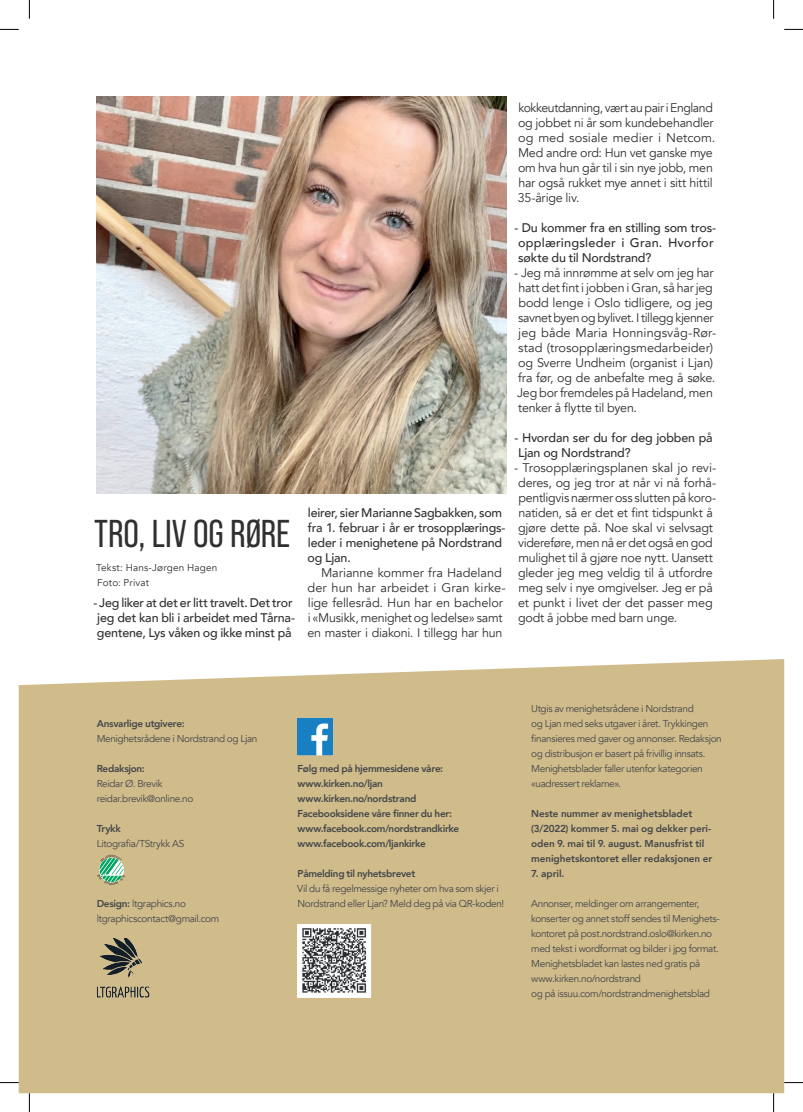
<style>
.page{position:relative;width:803px;height:1112px;background:#fff}
.page>*{position:absolute;margin:0;border:0;box-sizing:border-box;transform-origin:0 0}
.Tittel__17_bold{font:38.75px "Bebas Neue Pro";color:#312f30}
.Brød_tekst__Sans_Ser{font:12.5px/15px "Avenir";letter-spacing:-.015em;color:#312f30}
.Brød_tekst__Sans_Ser-2{font:500 12.5px/15px "Avenir";letter-spacing:-.015em;color:#312f30}
.Brødt_tekst__Sans_Se{font:10px/15px "Avenir";letter-spacing:-.035em;color:#444749}
.Brødt_tekst__Sans_Se-2{font:800 10px/15px "Avenir";letter-spacing:-.025em;color:#444749}
.forfatter{font:10px "Avenir";letter-spacing:.015em;color:#312f30}
.s1{font-weight:800}
</style>
<div class="page">
<div style="left:19px;top:659px;width:765px;height:433px;background:#d0bb8b"></div>
<img style="left:97px;top:938px;width:52px;height:59px">
<img style="left:297px;top:717px;width:35px;height:38px">
<img style="left:297px;top:924px;width:75px;height:73px">
<img style="left:97px;top:97px;width:409px;height:397px">
<svg style="left:0;top:29px;width:19px;height:1px"></svg>
<svg style="left:784px;top:29px;width:19px;height:1px"></svg>
<svg style="left:0;top:1081px;width:19px;height:2px"></svg>
<svg style="left:784px;top:1081px;width:19px;height:2px"></svg>
<svg style="left:29px;top:0;width:1px;height:19px"></svg>
<svg style="left:29px;top:1092px;width:1px;height:19px"></svg>
<svg style="left:773px;top:0;width:1px;height:19px"></svg>
<svg style="left:773px;top:1092px;width:1px;height:19px"></svg>
<svg style="left:98px;top:854px;width:27px;height:30px"></svg>
<p class="Tittel__17_bold" style="left:94px;top:511px;width:197px">TRO, LIV OG RØRE</p>
<p class="forfatter" style="left:96px;top:561px;width:123px">Tekst: Hans-Jørgen Hagen</p>
<p class="forfatter" style="left:97px;top:576px;width:53px">Foto: Privat</p>
<p class="Brød_tekst__Sans_Ser-2" style="left:93px;top:594px;width:203px">- Jeg liker at det er litt travelt. Det tror jeg det kan bli i arbeidet med Tårna&shy;gentene, Lys våken og ikke minst på</p>
<p class="Brød_tekst__Sans_Ser-2" style="left:307px;top:504px;width:200px">leirer, sier Marianne Sagbakken, som fra 1. februar i år er trosopplærings&shy;leder i menighetene på Nordstrand og Ljan.</p>
<p class="Brød_tekst__Sans_Ser" style="left:307px;top:565px;width:200px;text-indent:14px">Marianne kommer fra Hadeland der hun har arbeidet i Gran kirke&shy;lige fellesråd. Hun har en bachelor i «Musikk, menighet og ledelse» samt en master i diakoni. I tillegg har hun</p>
<p class="Brød_tekst__Sans_Ser" style="left:518px;top:100px;width:199px">kokkeutdanning, vært au pair i England og jobbet ni år som kundebehandler og med sosiale medier i Netcom.<br>Med andre ord: Hun vet ganske mye om hva hun går til i sin nye jobb, men har også rukket mye annet i sitt hittil<br>35-årige liv.</p>
<p class="Brød_tekst__Sans_Ser-2" style="left:514px;top:219px;width:203px">- Du kommer fra en stilling som tros&shy;opplæringsleder i Gran. Hvorfor søkte du til Nordstrand?</p>
<p class="Brød_tekst__Sans_Ser" style="left:514px;top:265px;width:203px">- Jeg må innrømme at selv om jeg har hatt det fint i jobben i Gran, så har jeg bodd lenge i Oslo tidligere, og jeg savnet byen og bylivet. I tillegg kjenner jeg både Maria Honningsvåg-Rør&shy;stad (trosopplæringsmedarbeider) og Sverre Undheim (organist i Ljan) fra før, og de anbefalte meg å søke.<br>Jeg bor fremdeles på Hadeland, men tenker å flytte til byen.</p>
<p class="Brød_tekst__Sans_Ser-2" style="left:514px;top:429px;width:200px">- Hvordan ser du for deg jobben på<br>Ljan og Nordstrand?</p>
<p class="Brød_tekst__Sans_Ser" style="left:514px;top:460px;width:203px">- Trosopplæringsplanen skal jo revi&shy;deres, og jeg tror at når vi nå forhå&shy;pentligvis nærmer oss slutten på koro&shy;natiden, så er det et fint tidspunkt å gjøre dette på. Noe skal vi selvsagt videreføre, men nå er det også en god mulighet til å gjøre noe nytt. Uansett gleder jeg meg veldig til å utfordre meg selv i nye omgivelser. Jeg er på et punkt i livet der det passer meg godt å jobbe med barn unge.</p>
<p class="Brødt_tekst__Sans_Se-2" style="left:97px;top:716px;width:89px">Ansvarlige utgivere:</p>
<p class="Brødt_tekst__Sans_Se" style="left:97px;top:731px;width:162px">Menighetsrådene i Nordstrand og Ljan</p>
<p class="Brødt_tekst__Sans_Se-2" style="left:97px;top:761px;width:50px">Redaksjon:</p>
<p class="Brødt_tekst__Sans_Se" style="left:97px;top:776px;width:98px">Reidar Ø. Brevik reidar.brevik@online.no</p>
<p class="Brødt_tekst__Sans_Se-2" style="left:97px;top:821px;width:26px">Trykk</p>
<p class="Brødt_tekst__Sans_Se" style="left:97px;top:836px;width:89px">Litografia/TStrykk AS</p>
<p class="Brødt_tekst__Sans_Se" style="left:97px;top:896px;width:91px"><span class="s1">Design:</span> ltgraphics.no</p>
<p class="Brødt_tekst__Sans_Se" style="left:97px;top:911px;width:124px">ltgraphicscontact@gmail.com</p>
<p class="Brødt_tekst__Sans_Se-2" style="left:298px;top:761px;width:147px">Følg med på hjemmesidene våre:</p>
<p class="Brødt_tekst__Sans_Se-2" style="left:298px;top:776px;width:120px">www.kirken.no/ljan www.kirken.no/nordstrand</p>
<p class="Brødt_tekst__Sans_Se-2" style="left:298px;top:806px;width:156px">Facebooksidene våre finner du her:</p>
<p class="Brødt_tekst__Sans_Se-2" style="left:298px;top:821px;width:163px">www.facebook.com/nordstrandkirke</p>
<p class="Brødt_tekst__Sans_Se-2" style="left:298px;top:836px;width:130px">www.facebook.com/ljankirke</p>
<p class="Brødt_tekst__Sans_Se-2" style="left:298px;top:866px;width:119px">Påmelding til nyhetsbrevet</p>
<p class="Brødt_tekst__Sans_Se" style="left:297px;top:881px;width:209px">Vil du få regelmessige nyheter om hva som skjer i<br>Nordstrand eller Ljan? Meld deg på via QR-koden!</p>
<p class="Brødt_tekst__Sans_Se" style="left:531px;top:701px;width:164px">Utgis av menighetsrådene i Nordstrand</p>
<p class="Brødt_tekst__Sans_Se" style="left:531px;top:716px;width:192px">og Ljan med seks utgaver i året. Trykkingen finansieres med gaver og annonser. Redaksjon og distribusjon er basert på frivillig innsats.<br>Menighetsblader faller utenfor kategorien «uadressert reklame».</p>
<p class="Brødt_tekst__Sans_Se-2" style="left:531px;top:806px;width:183px">Neste nummer av menighetsbladet (3/2022) kommer 5. mai og dekker peri&shy;oden 9. mai til 9. august. Manusfrist til menighetskontoret eller redaksjonen er</p>
<p class="Brødt_tekst__Sans_Se-2" style="left:531px;top:866px;width:35px">7. april.</p>
<p class="Brødt_tekst__Sans_Se" style="left:531px;top:896px;width:190px">Annonser, meldinger om arrangementer, konserter og annet stoff sendes til Menighets&shy;kontoret på post.nordstrand.oslo@kirken.no med tekst i wordformat og bilder i jpg format.<br>Menighetsbladet kan lastes ned gratis på www.kirken.no/nordstrand</p>
<p class="Brødt_tekst__Sans_Se" style="left:531px;top:986px;width:180px">og på issuu.com/nordstrandmenighetsblad</p>
</div>
